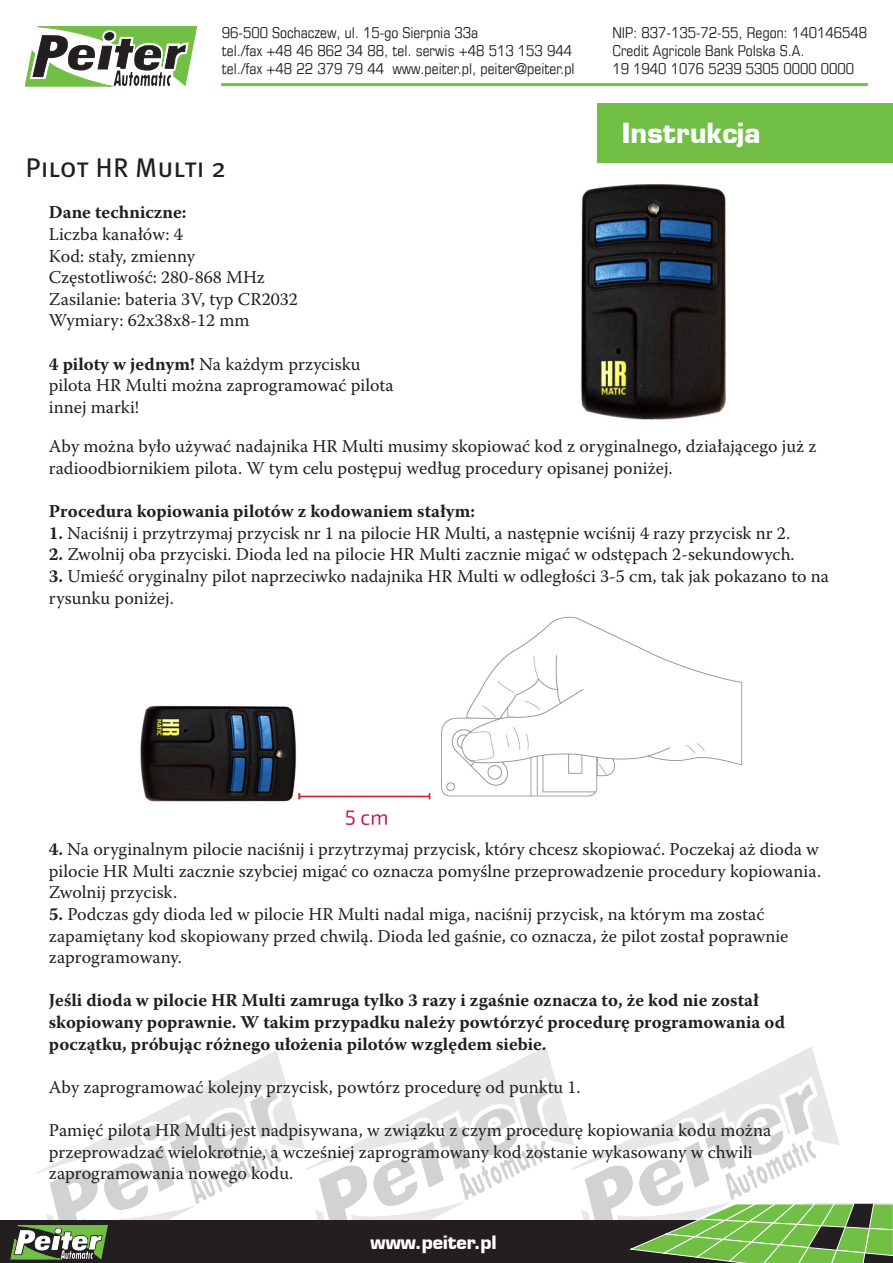
<style>
.page{position:relative;width:893px;height:1263px;background:#fff}
.page>*{position:absolute;margin:0;border:0;box-sizing:border-box;transform-origin:0 0}
.t1{font:27px "Meta Book CE Caps";color:#231f20}
.t2{font:700 27px "Eurostile LT";color:#fff}
.t3{font:18px/21.6px "Warnock Pro";color:#231f20}
.t4{font:700 18px/21.6px "Warnock Pro";color:#231f20}
.t5{font:700 18px "Eurostile LT";color:#fff}
.t6{font:condensed 15px "Eurostile LT";color:#231f20}
.s1{font-weight:700}
</style>
<div class="page">
<svg style="left:25px;top:26px;width:172px;height:60px"></svg>
<hr style="left:221px;top:83px;width:647px;height:3px;background:#71bf44">
<div style="left:597px;top:103px;width:296px;height:59px;background:#71bf44"></div>
<svg style="left:11px;top:1047px;width:882px;height:216px"></svg>
<img style="left:580px;top:183px;width:146px;height:237px">
<img style="left:140px;top:616px;width:603px;height:210px">
<p class="t6" style="left:222px;top:24px;width:258px">96-500 Sochaczew, ul. 15-go Sierpnia 33a</p>
<p class="t6" style="left:612px;top:24px;width:256px">NIP: 837-135-72-55, Regon: 140146548</p>
<p class="t6" style="left:222px;top:42px;width:352px">tel./fax +48 46 862 34 88, tel. serwis +48 513 153 944</p>
<p class="t6" style="left:612px;top:42px;width:194px">Credit Agricole Bank Polska S.A.</p>
<p class="t6" style="left:222px;top:60px;width:354px">tel./fax +48 22 379 79 44 www.peiter.pl, peiter@peiter.pl</p>
<p class="t6" style="left:612px;top:60px;width:243px">19 1940 1076 5239 5305 0000 0000</p>
<p class="t1" style="left:26px;top:150px;width:202px">Pilot HR Multi 2</p>
<p class="t4" style="left:49px;top:201px;width:139px">Dane techniczne:</p>
<p class="t3" style="left:49px;top:223px;width:136px">Liczba kanałów: 4</p>
<p class="t3" style="left:49px;top:245px;width:148px">Kod: stały, zmienny</p>
<p class="t3" style="left:49px;top:266px;width:218px">Częstotliwość: 280-868 MHz</p>
<p class="t3" style="left:49px;top:288px;width:250px">Zasilanie: bateria 3V, typ CR2032</p>
<p class="t3" style="left:49px;top:309px;width:202px">Wymiary: 62x38x8-12 mm</p>
<p class="t3" style="left:49px;top:353px;width:346px"><span class="s1">4 piloty w jednym!</span> Na każdym przycisku pilota HR Multi można zaprogramować pilota innej marki!</p>
<p class="t2" style="left:622px;top:116px;width:140px">Instrukcja</p>
<p class="t3" style="left:49px;top:435px;width:769px">Aby można było używać nadajnika HR Multi musimy skopiować kod z oryginalnego, działającego już z radioodbiornikiem pilota. W tym celu postępuj według procedury opisanej poniżej.</p>
<p class="t4" style="left:49px;top:500px;width:428px">Procedura kopiowania pilotów z kodowaniem stałym:</p>
<p class="t3" style="left:49px;top:522px;width:743px"><span class="s1">1.</span> Naciśnij i przytrzymaj przycisk nr 1 na pilocie HR Multi, a następnie wciśnij 4 razy przycisk nr 2.</p>
<p class="t3" style="left:49px;top:543px;width:747px"><span class="s1">2.</span> Zwolnij oba przyciski. Dioda led na pilocie HR Multi zacznie migać w odstępach 2-sekundowych.</p>
<p class="t3" style="left:49px;top:565px;width:782px"><span class="s1">3.</span> Umieść oryginalny pilot naprzeciwko nadajnika HR Multi w odległości 3-5 cm, tak jak pokazano to na rysunku poniżej.</p>
<p class="t3" style="left:49px;top:838px;width:774px;text-align:justify"><span class="s1">4.</span> Na oryginalnym pilocie naciśnij i przytrzymaj przycisk, który chcesz skopiować. Poczekaj aż dioda w pilocie HR Multi zacznie szybciej migać co oznacza pomyślne przeprowadzenie procedury kopiowania.<br>Zwolnij przycisk.</p>
<p class="t3" style="left:49px;top:903px;width:741px"><span class="s1">5.</span> Podczas gdy dioda led w pilocie HR Multi nadal miga, naciśnij przycisk, na którym ma zostać zapamiętany kod skopiowany przed chwilą. Dioda led gaśnie, co oznacza, że pilot został poprawnie zaprogramowany.</p>
<p class="t4" style="left:49px;top:989px;width:738px">Jeśli dioda w pilocie HR Multi zamruga tylko 3 razy i zgaśnie oznacza to, że kod nie został skopiowany poprawnie. W takim przypadku należy powtórzyć procedurę programowania od początku, próbując różnego ułożenia pilotów względem siebie.</p>
<p class="t3" style="left:49px;top:1076px;width:533px">Aby zaprogramować kolejny przycisk, powtórz procedurę od punktu 1.</p>
<p class="t3" style="left:49px;top:1119px;width:724px">Pamięć pilota HR Multi jest nadpisywana, w związku z czym procedurę kopiowania kodu można przeprowadzać wielokrotnie, a wcześniej zaprogramowany kod zostanie wykasowany w chwili zaprogramowania nowego kodu.</p>
<p class="t5" style="left:371px;top:1231px;width:128px">www.peiter.pl</p>
</div>
